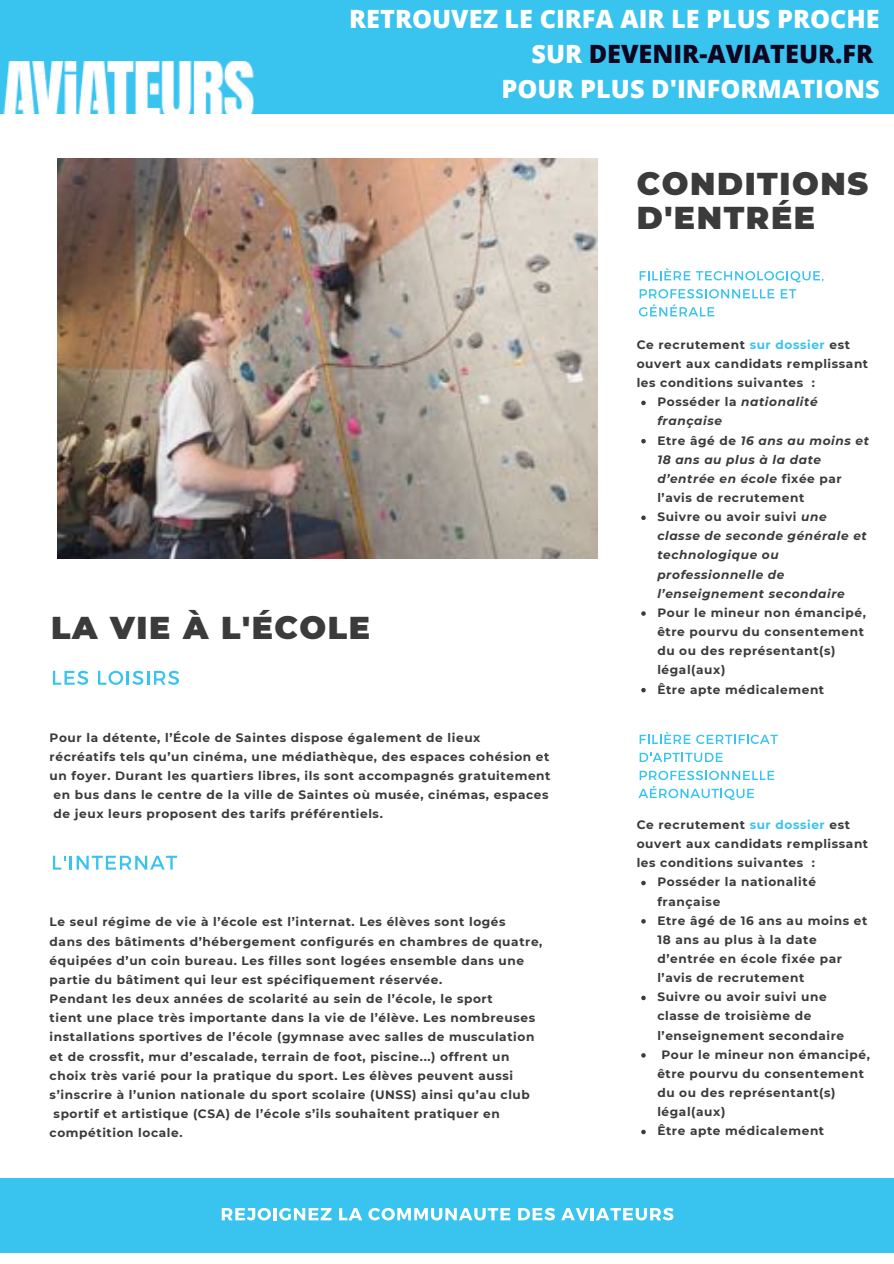
<style>
.page{position:relative;width:894px;height:1264px;background:#fff}
.page>*{position:absolute;margin:0;border:0;box-sizing:border-box;transform-origin:0 0}
.t1{font:900 31.5px/33.8px "Montserrat";letter-spacing:.05em;color:#3b3b3b}
.t2{font:800 25.2px/35.1px "Open Sans";color:#fff;text-align:right}
.t3{font:700 12.15px/19.2px "Montserrat";letter-spacing:.05em;color:#3b3b3b}
.t4{font:italic 700 12.15px/19.2px "Montserrat";letter-spacing:.05em;color:#3b3b3b}
.s1{color:#10041e}
.s2{color:#39c3ef}
.s3{font-style:normal}
</style>
<div class="page">
<div style="left:0;top:0;width:893px;height:1252px;background:#39c3ef"></div>
<div style="left:0;top:114px;width:893px;height:1063px;background:#fff"></div>
<img style="left:58px;top:159px;width:539px;height:400px">
<svg style="left:53px;top:670px;width:35px;height:14px"></svg>
<svg style="left:98px;top:670px;width:81px;height:15px"></svg>
<svg style="left:641px;top:400px;width:4px;height:5px"></svg>
<svg style="left:641px;top:439px;width:4px;height:4px"></svg>
<svg style="left:641px;top:515px;width:4px;height:5px"></svg>
<svg style="left:641px;top:611px;width:4px;height:5px"></svg>
<svg style="left:641px;top:688px;width:4px;height:4px"></svg>
<svg style="left:641px;top:880px;width:4px;height:5px"></svg>
<svg style="left:641px;top:919px;width:4px;height:4px"></svg>
<svg style="left:641px;top:995px;width:4px;height:5px"></svg>
<svg style="left:641px;top:1053px;width:4px;height:4px"></svg>
<svg style="left:641px;top:1129px;width:4px;height:5px"></svg>
<svg style="left:53px;top:855px;width:124px;height:14px"></svg>
<img style="left:3px;top:62px;width:251px;height:52px">
<svg style="left:639px;top:268px;width:184px;height:14px"></svg>
<svg style="left:639px;top:289px;width:135px;height:9px"></svg>
<svg style="left:780px;top:289px;width:16px;height:9px"></svg>
<svg style="left:638px;top:304px;width:76px;height:12px"></svg>
<svg style="left:222px;top:1207px;width:109px;height:13px"></svg>
<svg style="left:339px;top:1208px;width:23px;height:12px"></svg>
<svg style="left:368px;top:1207px;width:142px;height:13px"></svg>
<svg style="left:518px;top:1207px;width:36px;height:13px"></svg>
<svg style="left:561px;top:1207px;width:112px;height:13px"></svg>
<svg style="left:639px;top:731px;width:51px;height:13px"></svg>
<svg style="left:696px;top:734px;width:81px;height:10px"></svg>
<svg style="left:639px;top:752px;width:83px;height:10px"></svg>
<svg style="left:638px;top:770px;width:136px;height:30px"></svg>
<h2 class="t2" style="left:349px;top:0;width:532px">RETROUVEZ LE CIRFA AIR LE PLUS PROCHE<br>SUR <span class="s1">DEVENIR-AVIATEUR.FR<br></span>POUR PLUS D'INFORMATIONS</h2>
<h1 class="t1" style="left:636px;top:167px;width:233px">CONDITIONS<br>D'ENTRÉE</h1>
<h1 class="t1" style="left:51px;top:611px;width:320px">LA VIE À L'ÉCOLE</h1>
<p class="t3" style="left:50px;top:727px;width:432px">Pour la détente, l’École de Saintes dispose également de lieux</p>
<p class="t3" style="left:50px;top:746px;width:501px">récréatifs tels qu’un cinéma, une médiathèque, des espaces cohésion et</p>
<p class="t3" style="left:50px;top:766px;width:502px">un foyer. Durant les quartiers libres, ils sont accompagnés gratuitement</p>
<p class="t3" style="left:54px;top:785px;width:496px">en bus dans le centre de la ville de Saintes où musée, cinémas, espaces</p>
<p class="t3" style="left:54px;top:804px;width:330px">de jeux leurs proposent des tarifs préférentiels.</p>
<p class="t3" style="left:50px;top:912px;width:457px">Le seul régime de vie à l’école est l’internat. Les élèves sont logés</p>
<p class="t3" style="left:50px;top:931px;width:494px">dans des bâtiments d’hébergement configurés en chambres de quatre,</p>
<p class="t3" style="left:50px;top:950px;width:476px">équipées d’un coin bureau. Les filles sont logées ensemble dans une</p>
<p class="t3" style="left:50px;top:969px;width:394px">partie du bâtiment qui leur est spécifiquement réservée.</p>
<p class="t3" style="left:50px;top:989px;width:444px">Pendant les deux années de scolarité au sein de l’école, le sport</p>
<p class="t3" style="left:50px;top:1008px;width:487px">tient une place très importante dans la vie de l’élève. Les nombreuses</p>
<p class="t3" style="left:50px;top:1027px;width:486px">installations sportives de l’école (gymnase avec salles de musculation</p>
<p class="t3" style="left:50px;top:1046px;width:461px">et de crossfit, mur d’escalade, terrain de foot, piscine...) offrent un</p>
<p class="t3" style="left:50px;top:1065px;width:465px">choix très varié pour la pratique du sport. Les élèves peuvent aussi</p>
<p class="t3" style="left:50px;top:1084px;width:481px">s’inscrire à l’union nationale du sport scolaire (UNSS) ainsi qu’au club</p>
<p class="t3" style="left:54px;top:1103px;width:447px">sportif et artistique (CSA) de l’école s’ils souhaitent pratiquer en</p>
<p class="t3" style="left:50px;top:1123px;width:134px">compétition locale.</p>
<p class="t3" style="left:636px;top:335px;width:233px">Ce recrutement <span class="s2">sur dossier</span> est ouvert aux candidats remplissant les conditions suivantes :</p>
<p class="t4" style="left:657px;top:392px;width:213px"><span class="s3">Posséder la</span> nationalité française<br><span class="s3">Etre âgé de</span> 16 ans au moins et<br>18 ans au plus à la date d’entrée en école <span class="s3">fixée par l’avis de recrutement<br>Suivre ou avoir suivi</span> une classe de seconde générale et technologique ou professionnelle de l’enseignement secondaire</p>
<p class="t3" style="left:657px;top:603px;width:210px">Pour le mineur non émancipé, être pourvu du consentement du ou des représentant(s) légal(aux)<br>Être apte médicalement</p>
<p class="t3" style="left:636px;top:815px;width:233px">Ce recrutement <span class="s2">sur dossier</span> est ouvert aux candidats remplissant les conditions suivantes :</p>
<p class="t3" style="left:657px;top:872px;width:160px">Posséder la nationalité</p>
<p class="t3" style="left:657px;top:891px;width:64px">française</p>
<p class="t3" style="left:657px;top:910px;width:211px">Etre âgé de 16 ans au moins et</p>
<p class="t3" style="left:657px;top:929px;width:161px">18 ans au plus à la date</p>
<p class="t3" style="left:657px;top:949px;width:186px">d’entrée en école fixée par</p>
<p class="t3" style="left:657px;top:968px;width:148px">l’avis de recrutement</p>
<p class="t3" style="left:657px;top:987px;width:171px">Suivre ou avoir suivi une</p>
<p class="t3" style="left:657px;top:1006px;width:155px">classe de troisième de</p>
<p class="t3" style="left:657px;top:1025px;width:188px">l’enseignement secondaire</p>
<p class="t3" style="left:661px;top:1044px;width:210px">Pour le mineur non émancipé,</p>
<p class="t3" style="left:657px;top:1063px;width:208px">être pourvu du consentement</p>
<p class="t3" style="left:657px;top:1083px;width:180px">du ou des représentant(s)</p>
<p class="t3" style="left:657px;top:1102px;width:69px">légal(aux)</p>
<p class="t3" style="left:657px;top:1121px;width:168px">Être apte médicalement</p>
</div>
